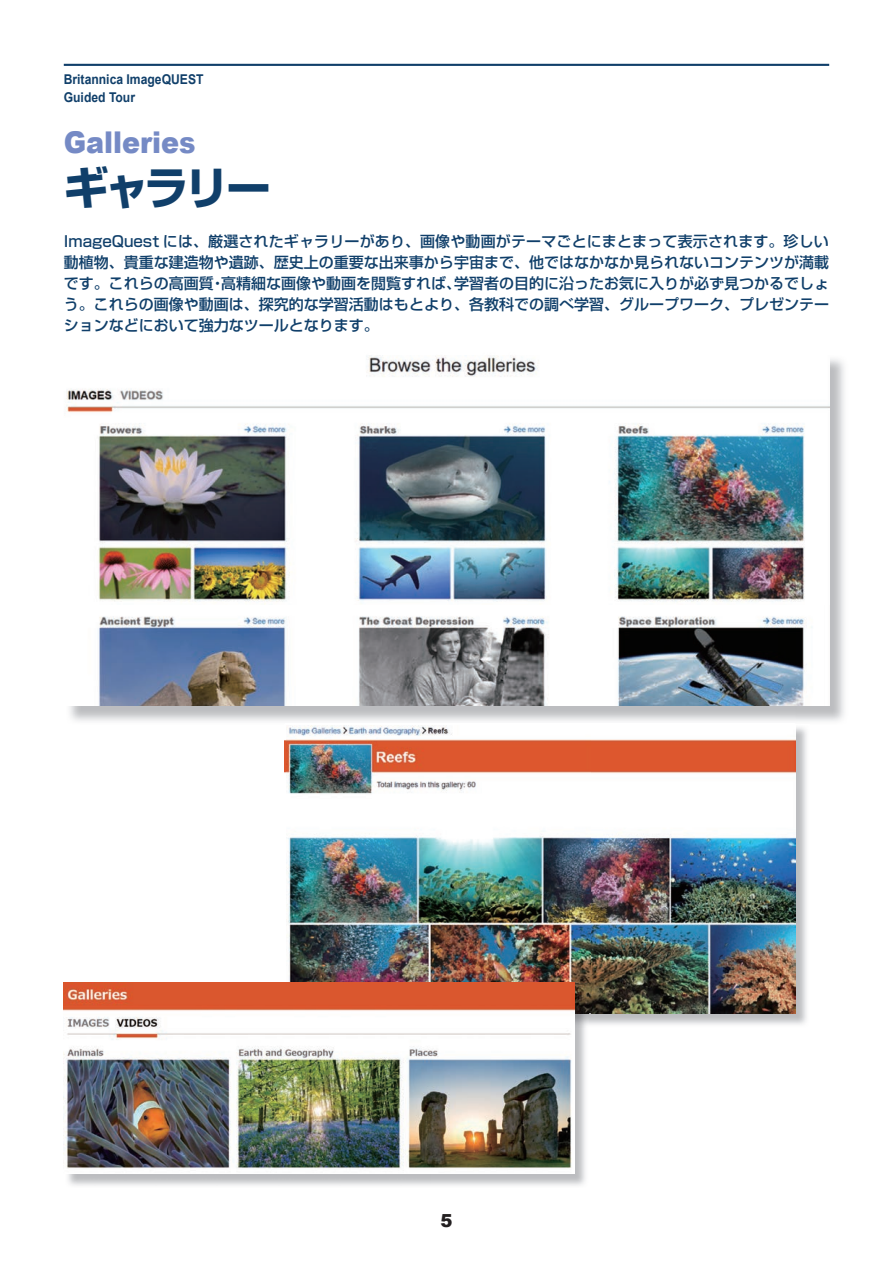
<style>
.page{position:relative;width:893px;height:1263px;background:#fff}
.page>*{position:absolute;margin:0;border:0;box-sizing:border-box;transform-origin:0 0}
.t1{font:700 45px "Shin Go Pro";letter-spacing:-.095em;color:#103f6a}
.t2{font:900 30px "Arial";color:#758ac5;scale:.9 1}
.t3{font:900 18px "Arial";color:#231f20}
.t4{font:500 15px/21px "Shin Go Pro";color:#103f6a;text-align:right}
.t5{font:700 13.5px/18px "Arial";color:#103f6a;scale:.9 1}
</style>
<div class="page">
<hr style="left:64px;top:64px;width:765px;height:2px;background:#103f6a">
<img style="left:66px;top:355px;width:763px;height:351px">
<img style="left:588px;top:727px;width:219px;height:298px">
<img style="left:285px;top:726px;width:510px;height:287px">
<img style="left:311px;top:725px;width:133px;height:1px">
<img style="left:431px;top:1027px;width:155px;height:160px">
<img style="left:574px;top:984px;width:14px;height:43px">
<img style="left:64px;top:982px;width:510px;height:192px">
<p class="t5" style="left:64px;top:71px;width:157px">Britannica ImageQUEST<br>Guided Tour</p>
<h2 class="t2" style="left:64px;top:121px;width:148px">Galleries</h2>
<h1 class="t1" style="left:64px;top:153px;width:209px">ギャラリー</h1>
<p class="t4" style="left:64px;top:229px;width:767px">ImageQuest には、厳選されたギャラリーがあり、画像や動画がテーマごとにまとまって表示されます。珍しい動植物、貴重な建造物や遺跡、歴史上の重要な出来事から宇宙まで、他ではなかなか見られないコンテンツが満載学習者の目的に沿ったお気に入りが必ず見つかるでしょ</p>
<p class="t4" style="left:221px;top:271px;width:242px">高精細な画像や動画を閲覧すれば、</p>
<p class="t4" style="left:64px;top:271px;width:767px;text-align:left">です。これらの高画質<br>う。これらの画像や動画は、探究的な学習活動はもとより、各教科での調べ学習、グループワーク、プレゼンテーションなどにおいて強力なツールとなります。</p>
<p class="t4" style="left:210px;top:271px;width:16px">・</p>
<p class="t3" style="left:440px;top:1208px;width:14px">5</p>
</div>
